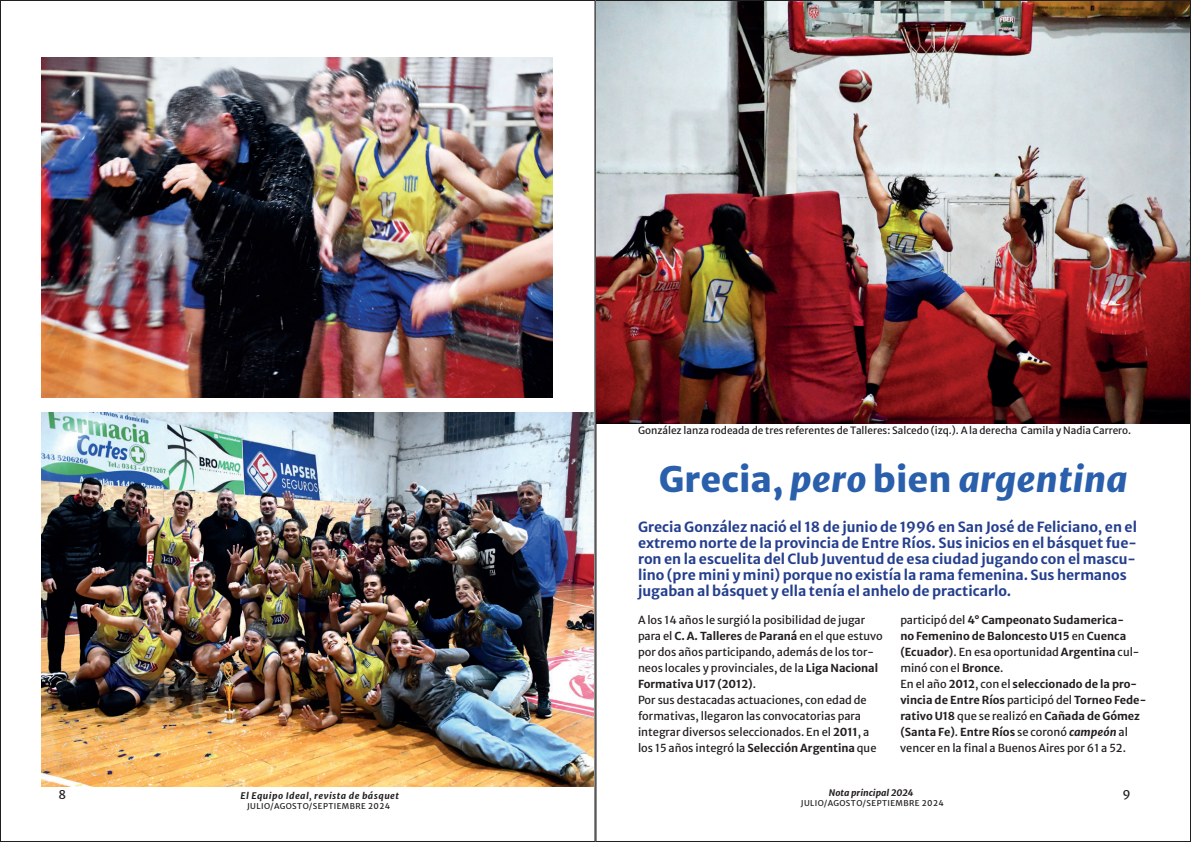
<style>
.page{position:relative;width:1191px;height:842px;background:#fff}
.page>*{position:absolute;margin:0;border:0;box-sizing:border-box;transform-origin:0 0}
.t1{font:italic 800 35px "Merriweather Sans";color:#2a5fac}
.t2{font:700 14px/16px "Merriweather Sans";color:#253f8e}
.t3{font:12px "Merriweather Sans";color:#231f20}
.t4{font:11px/16px "Merriweather Sans";color:#231f20}
.t5{font:700 11px/16px "Merriweather Sans";color:#231f20}
.t6{font:10px "Merriweather Sans";color:#231f20}
.t7{font:italic 700 9px "Merriweather Sans";letter-spacing:.05em;color:#231f20}
.t8{font:italic 700 9px "Merriweather Sans";color:#231f20}
.t9{font:8px "Merriweather Sans";letter-spacing:.05em;color:#231f20}
.s1{font-style:normal}
.s2{font-weight:700}
.s3{font-weight:400}
.s4{font-style:italic}
</style>
<div class="page">
<img style="left:42px;top:412px;width:551px;height:375px">
<img style="left:42px;top:57px;width:510px;height:341px">
<img style="left:596px;top:1px;width:593px;height:423px">
<p class="t3" style="left:58px;top:784px;width:9px">8</p>
<p class="t7" style="left:240px;top:790px;width:160px">El Equipo Ideal, revista de básquet</p>
<p class="t9" style="left:247px;top:799px;width:145px">JULIO/AGOSTO/SEPTIEMBRE 2024</p>
<p class="t6" style="left:638px;top:421px;width:494px">González lanza rodeada de tres referentes de Talleres: Salcedo (izq.). A la derecha Camila y Nadia Carrero.</p>
<h1 class="t1" style="left:659px;top:460px;width:470px"><span class="s1">Grecia,</span> pero <span class="s1">bien</span> argentina</h1>
<p class="t2" style="left:638px;top:517px;width:500px">Grecia González nació el 18 de junio de 1996 en San José de Feliciano, en el extremo norte de la provincia de Entre Ríos. Sus inicios en el básquet fue&shy;ron en la escuelita del Club Juventud de esa ciudad jugando con el mascu&shy;lino (pre mini y mini) porque no existía la rama femenina. Sus hermanos jugaban al básquet y ella tenía el anhelo de practicarlo.</p>
<p class="t4" style="left:638px;top:611px;width:246px">A los 14 años le surgió la posibilidad de jugar para el <span class="s2">C. A. Talleres</span> de <span class="s2">Paraná</span> en el que estuvo por dos años participando, además de los tor&shy;neos locales y provinciales, de la <span class="s2">Liga Nacional Formativa U17 (2012)</span>.<br>Por sus destacadas actuaciones, con edad de formativas, llegaron las convocatorias para integrar diversos seleccionados. En el <span class="s2">2011</span>, a los 15 años integró la <span class="s2">Selección Argentina</span> que</p>
<p class="t5" style="left:900px;top:611px;width:247px"><span class="s3">participó del</span> 4° Campeonato Sudamerica-<br>no Femenino de Baloncesto U15 <span class="s3">en</span> Cuenca (Ecuador)<span class="s3">. En esa oportunidad</span> Argentina <span class="s3">cul&shy;minó con el</span> Bronce<span class="s3">.<br>En el año</span> 2012<span class="s3">, con el</span> seleccionado de la pro&shy;vincia de Entre Ríos <span class="s3">participó del</span> Torneo Fede&shy;rativo U18 <span class="s3">que se realizó en</span> Cañada de Gómez (Santa Fe)<span class="s3">.</span> Entre Ríos <span class="s3">se coronó</span> <span class="s4">campeón</span> <span class="s3">al vencer en la final a Buenos Aires por 61 a 52.</span></p>
<p class="t8" style="left:829px;top:787px;width:86px">Nota principal 2024</p>
<p class="t3" style="left:1122px;top:784px;width:10px">9</p>
<p class="t9" style="left:800px;top:796px;width:145px">JULIO/AGOSTO/SEPTIEMBRE 2024</p>
</div>
